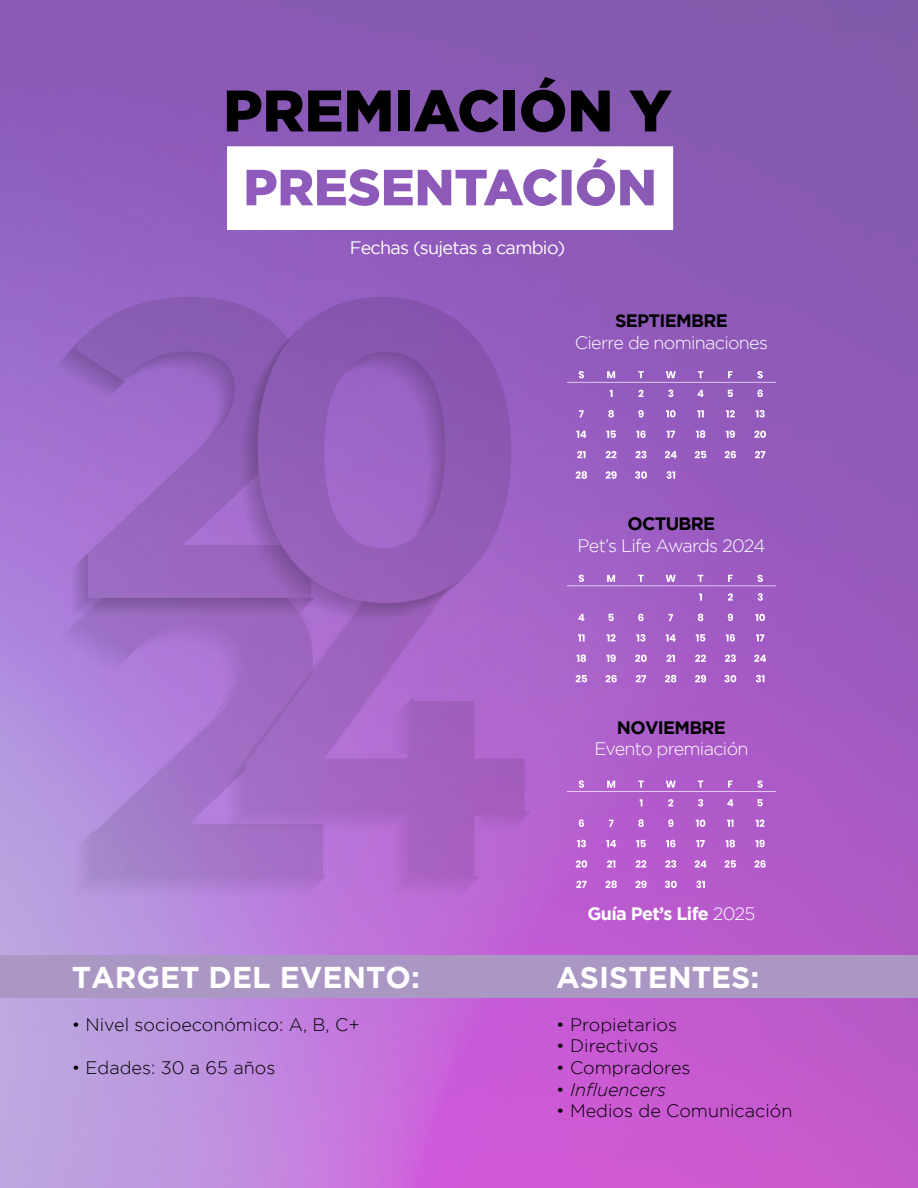
<style>
.page{position:relative;width:918px;height:1188px;background:#fff}
.page>*{position:absolute;margin:0;border:0;box-sizing:border-box;transform-origin:0 0}
.t1{font:700 30px "Gotham";color:#fff}
.t2{font:300 18px "Gotham";color:#000}
.t3{font:300 18px "Gotham";letter-spacing:-.04em;color:#fff}
.t4{font:700 18px "Gotham";letter-spacing:-.04em;color:#000}
.t5{font:18px "Gotham";letter-spacing:-.04em;color:#fff}
.t6{font:700 18px "Gotham";letter-spacing:-.04em;color:#fff}
.t7{font:italic 300 18px "Gotham";color:#000}
.s1{font-weight:300}
.s2{font-style:normal}
</style>
<div class="page">
<img style="left:0;top:0;width:918px;height:1188px">
<img style="left:49px;top:244px;width:482px;height:701px">
<svg style="left:227px;top:91px;width:114px;height:40px;background:#2e1d3d"></svg>
<svg style="left:347px;top:91px;width:44px;height:40px;background:#251831"></svg>
<div style="left:398px;top:91px;width:11px;height:40px;background:#000"></div>
<svg style="left:414px;top:90px;width:85px;height:42px;background:#422b56"></svg>
<div style="left:504px;top:91px;width:11px;height:40px;background:#000"></div>
<svg style="left:521px;top:77px;width:44px;height:55px;background:#442c59"></svg>
<svg style="left:571px;top:91px;width:39px;height:40px;background:#20152b"></svg>
<svg style="left:629px;top:91px;width:43px;height:40px;background:#4e3467"></svg>
<svg style="left:227px;top:146px;width:446px;height:84px"></svg>
<svg style="left:728px;top:390px;width:5px;height:7px"></svg>
<svg style="left:726px;top:410px;width:9px;height:7px"></svg>
<svg style="left:726px;top:430px;width:9px;height:8px"></svg>
<svg style="left:725px;top:451px;width:11px;height:7px"></svg>
<svg style="left:758px;top:390px;width:5px;height:7px"></svg>
<svg style="left:756px;top:410px;width:9px;height:8px"></svg>
<svg style="left:754px;top:431px;width:12px;height:7px"></svg>
<svg style="left:755px;top:451px;width:10px;height:7px"></svg>
<svg style="left:579px;top:410px;width:5px;height:7px"></svg>
<svg style="left:576px;top:431px;width:10px;height:7px"></svg>
<svg style="left:577px;top:451px;width:9px;height:7px"></svg>
<svg style="left:576px;top:471px;width:11px;height:8px"></svg>
<svg style="left:610px;top:390px;width:3px;height:7px"></svg>
<svg style="left:608px;top:410px;width:6px;height:8px"></svg>
<svg style="left:606px;top:431px;width:10px;height:7px"></svg>
<svg style="left:606px;top:451px;width:11px;height:7px"></svg>
<svg style="left:606px;top:471px;width:11px;height:8px"></svg>
<svg style="left:638px;top:390px;width:6px;height:7px"></svg>
<svg style="left:638px;top:410px;width:6px;height:8px"></svg>
<svg style="left:636px;top:430px;width:10px;height:8px"></svg>
<svg style="left:636px;top:451px;width:10px;height:7px"></svg>
<svg style="left:635px;top:471px;width:12px;height:8px"></svg>
<svg style="left:567px;top:371px;width:209px;height:12px;background:#9f6ec4"></svg>
<svg style="left:668px;top:390px;width:5px;height:7px"></svg>
<svg style="left:666px;top:410px;width:10px;height:7px"></svg>
<svg style="left:667px;top:431px;width:8px;height:7px"></svg>
<svg style="left:665px;top:451px;width:12px;height:7px"></svg>
<svg style="left:666px;top:471px;width:9px;height:8px"></svg>
<svg style="left:698px;top:371px;width:5px;height:7px"></svg>
<svg style="left:698px;top:390px;width:6px;height:7px"></svg>
<svg style="left:697px;top:410px;width:7px;height:7px"></svg>
<svg style="left:696px;top:430px;width:9px;height:8px"></svg>
<svg style="left:695px;top:451px;width:11px;height:7px"></svg>
<svg style="left:578px;top:614px;width:6px;height:7px"></svg>
<svg style="left:578px;top:634px;width:7px;height:8px"></svg>
<svg style="left:577px;top:654px;width:9px;height:8px"></svg>
<svg style="left:576px;top:675px;width:11px;height:7px"></svg>
<svg style="left:609px;top:614px;width:5px;height:7px"></svg>
<svg style="left:607px;top:634px;width:9px;height:8px"></svg>
<svg style="left:607px;top:654px;width:9px;height:8px"></svg>
<svg style="left:606px;top:675px;width:11px;height:7px"></svg>
<svg style="left:638px;top:614px;width:6px;height:7px"></svg>
<svg style="left:636px;top:634px;width:9px;height:8px"></svg>
<svg style="left:635px;top:655px;width:12px;height:7px"></svg>
<svg style="left:636px;top:675px;width:10px;height:7px"></svg>
<svg style="left:567px;top:575px;width:209px;height:12px;background:#a96fca"></svg>
<svg style="left:668px;top:614px;width:5px;height:7px"></svg>
<svg style="left:666px;top:634px;width:10px;height:8px"></svg>
<svg style="left:667px;top:655px;width:8px;height:7px"></svg>
<svg style="left:665px;top:675px;width:11px;height:7px"></svg>
<svg style="left:698px;top:575px;width:5px;height:7px"></svg>
<svg style="left:699px;top:594px;width:3px;height:7px"></svg>
<svg style="left:698px;top:614px;width:5px;height:7px"></svg>
<svg style="left:696px;top:634px;width:9px;height:8px"></svg>
<svg style="left:695px;top:655px;width:11px;height:7px"></svg>
<svg style="left:695px;top:675px;width:11px;height:7px"></svg>
<svg style="left:728px;top:575px;width:5px;height:7px"></svg>
<svg style="left:728px;top:593px;width:5px;height:8px"></svg>
<svg style="left:728px;top:614px;width:5px;height:7px"></svg>
<svg style="left:726px;top:634px;width:9px;height:8px"></svg>
<svg style="left:725px;top:654px;width:11px;height:8px"></svg>
<svg style="left:724px;top:675px;width:12px;height:7px"></svg>
<svg style="left:758px;top:575px;width:5px;height:7px"></svg>
<svg style="left:758px;top:593px;width:5px;height:8px"></svg>
<svg style="left:755px;top:614px;width:10px;height:7px"></svg>
<svg style="left:756px;top:634px;width:8px;height:8px"></svg>
<svg style="left:754px;top:655px;width:12px;height:7px"></svg>
<svg style="left:756px;top:675px;width:9px;height:7px"></svg>
<svg style="left:727px;top:799px;width:6px;height:7px"></svg>
<svg style="left:727px;top:820px;width:7px;height:7px"></svg>
<svg style="left:726px;top:840px;width:9px;height:7px"></svg>
<svg style="left:725px;top:860px;width:11px;height:8px"></svg>
<svg style="left:758px;top:799px;width:5px;height:7px"></svg>
<svg style="left:756px;top:820px;width:9px;height:7px"></svg>
<svg style="left:756px;top:840px;width:9px;height:7px"></svg>
<svg style="left:754px;top:860px;width:12px;height:8px"></svg>
<svg style="left:579px;top:819px;width:5px;height:8px"></svg>
<svg style="left:577px;top:840px;width:9px;height:7px"></svg>
<svg style="left:576px;top:860px;width:11px;height:8px"></svg>
<svg style="left:576px;top:881px;width:11px;height:7px"></svg>
<svg style="left:609px;top:820px;width:5px;height:7px"></svg>
<svg style="left:606px;top:840px;width:10px;height:7px"></svg>
<svg style="left:607px;top:860px;width:8px;height:8px"></svg>
<svg style="left:606px;top:880px;width:11px;height:8px"></svg>
<svg style="left:640px;top:799px;width:2px;height:7px"></svg>
<svg style="left:638px;top:819px;width:6px;height:8px"></svg>
<svg style="left:636px;top:840px;width:10px;height:7px"></svg>
<svg style="left:636px;top:860px;width:10px;height:8px"></svg>
<svg style="left:636px;top:881px;width:11px;height:7px"></svg>
<svg style="left:567px;top:780px;width:209px;height:12px;background:#b970d0"></svg>
<svg style="left:668px;top:799px;width:5px;height:7px"></svg>
<svg style="left:668px;top:819px;width:5px;height:8px"></svg>
<svg style="left:666px;top:840px;width:9px;height:7px"></svg>
<svg style="left:665px;top:860px;width:11px;height:8px"></svg>
<svg style="left:665px;top:881px;width:12px;height:7px"></svg>
<svg style="left:698px;top:781px;width:5px;height:7px"></svg>
<svg style="left:698px;top:799px;width:5px;height:8px"></svg>
<svg style="left:696px;top:820px;width:9px;height:7px"></svg>
<svg style="left:696px;top:840px;width:9px;height:7px"></svg>
<svg style="left:695px;top:860px;width:11px;height:8px"></svg>
<svg style="left:696px;top:881px;width:9px;height:7px"></svg>
<div style="left:0;top:955px;width:918px;height:43px;background:#ab97c4"></div>
<p class="t5" style="left:350px;top:237px;width:217px">Fechas (sujetas a cambio)</p>
<p class="t4" style="left:615px;top:310px;width:114px">SEPTIEMBRE</p>
<p class="t3" style="left:575px;top:332px;width:195px">Cierre de nominaciones</p>
<p class="t4" style="left:628px;top:513px;width:89px">OCTUBRE</p>
<p class="t3" style="left:578px;top:536px;width:189px">Pet’s Life Awards 2024</p>
<p class="t4" style="left:617px;top:717px;width:111px">NOVIEMBRE</p>
<p class="t3" style="left:594px;top:739px;width:156px">Evento premiación</p>
<p class="t6" style="left:588px;top:903px;width:169px">Guía Pet’s Life <span class="s1">2025</span></p>
<h1 class="t1" style="left:72px;top:960px;width:350px">TARGET DEL EVENTO:</h1>
<p class="t2" style="left:72px;top:1015px;width:290px">• Nivel socioeconómico: A, B, C+</p>
<p class="t2" style="left:72px;top:1058px;width:205px">• Edades: 30 a 65 años</p>
<h1 class="t1" style="left:556px;top:960px;width:205px">ASISTENTES:</h1>
<p class="t2" style="left:556px;top:1015px;width:122px">• Propietarios</p>
<p class="t2" style="left:556px;top:1036px;width:104px">• Directivos</p>
<p class="t2" style="left:556px;top:1058px;width:136px">• Compradores</p>
<p class="t7" style="left:556px;top:1079px;width:111px"><span class="s2">•</span> Influencers</p>
<p class="t2" style="left:556px;top:1101px;width:238px">• Medios de Comunicación</p>
</div>
